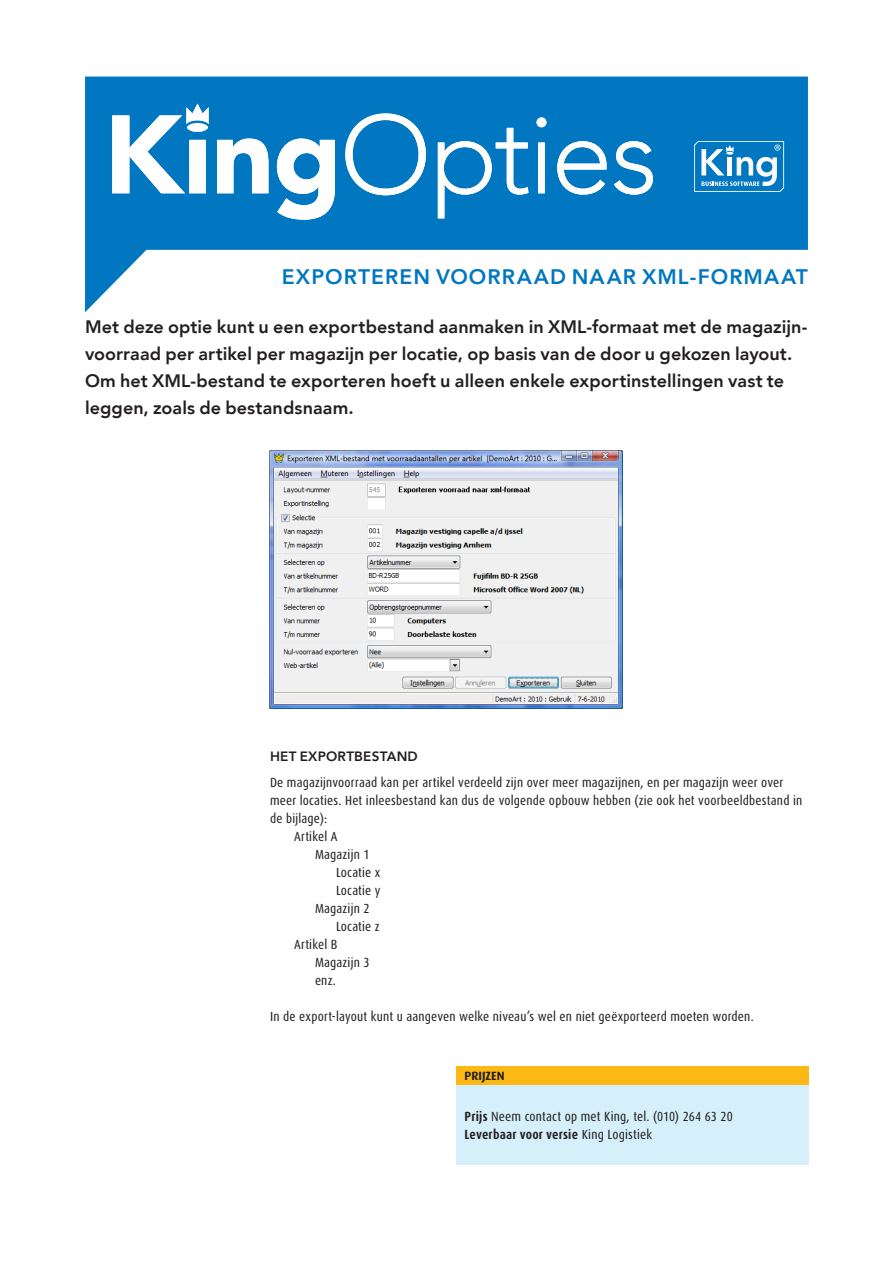
<style>
.page{position:relative;width:893px;height:1263px;background:#fff}
.page>*{position:absolute;margin:0;border:0;box-sizing:border-box;transform-origin:0 0}
.t1{font:800 21px "Avenir LT";letter-spacing:.05em;color:#0077c0}
.Intro{font:800 18px/27px "Avenir LT";letter-spacing:.005em;color:#231f20}
.Kop3_Kader{font:800 13.5px "Avenir LT";letter-spacing:.015em;color:#231f20}
.Kadertekst{font:13.2px/18px "Dax Condensed";letter-spacing:.015em;color:#231f20}
.Kadertekst-2{font:700 13.2px "Dax Condensed";letter-spacing:.015em;color:#231f20}
.Hoofdtekst{font:700 12px "Dax";color:#231f20}
.s1{font-weight:700}
.s2{font-weight:400}
</style>
<div class="page">
<svg style="left:85px;top:77px;width:723px;height:235px;fill:#0077c0"></svg>
<svg style="left:112px;top:104px;width:541px;height:116px;fill:#0077c0"></svg>
<svg style="left:694px;top:141px;width:90px;height:51px"></svg>
<img style="left:269px;top:451px;width:353px;height:258px">
<div style="left:456px;top:1067px;width:353px;height:18px;background:#fcb814"></div>
<div style="left:456px;top:1085px;width:353px;height:80px;background:#d6f0fb"></div>
<h1 class="t1" style="left:282px;top:264px;width:528px">EXPORTEREN VOORRAAD NAAR XML-FORMAAT</h1>
<p class="Intro" style="left:85px;top:313px;width:724px">Met deze optie kunt u een exportbestand aanmaken in XML-formaat met de magazijn&shy;voorraad per artikel per magazijn per locatie, op basis van de door u gekozen layout.<br>Om het XML-bestand te exporteren hoeft u alleen enkele exportinstellingen vast te leggen, zoals de bestandsnaam.</p>
<p class="Kop3_Kader" style="left:270px;top:748px;width:149px">HET EXPORTBESTAND</p>
<p class="Kadertekst" style="left:270px;top:774px;width:534px">De magazijnvoorraad kan per artikel verdeeld zijn over meer magazijnen, en per magazijn weer over meer locaties. Het inleesbestand kan dus de volgende opbouw hebben (zie ook het voorbeeldbestand in de bijlage):</p>
<p class="Kadertekst" style="left:294px;top:828px;width:45px">Artikel A</p>
<p class="Kadertekst" style="left:315px;top:846px;width:56px">Magazijn 1</p>
<p class="Kadertekst" style="left:336px;top:864px;width:46px">Locatie x</p>
<p class="Kadertekst" style="left:336px;top:882px;width:46px">Locatie y</p>
<p class="Kadertekst" style="left:315px;top:900px;width:56px">Magazijn 2</p>
<p class="Kadertekst" style="left:336px;top:918px;width:45px">Locatie z</p>
<p class="Kadertekst" style="left:294px;top:936px;width:45px">Artikel B</p>
<p class="Kadertekst" style="left:315px;top:954px;width:56px">Magazijn 3</p>
<p class="Kadertekst" style="left:315px;top:972px;width:22px">enz.</p>
<p class="Kadertekst" style="left:270px;top:1008px;width:485px">In de export-layout kunt u aangeven welke niveau’s wel en niet geëxporteerd moeten worden.</p>
<p class="Hoofdtekst" style="left:465px;top:1069px;width:42px">PRIJZEN</p>
<p class="Kadertekst" style="left:465px;top:1108px;width:270px"><span class="s1">Prijs</span> Neem contact op met King, tel. (010) 264 63 20</p>
<p class="Kadertekst-2" style="left:465px;top:1127px;width:189px">Leverbaar voor versie <span class="s2">King Logistiek</span></p>
</div>
